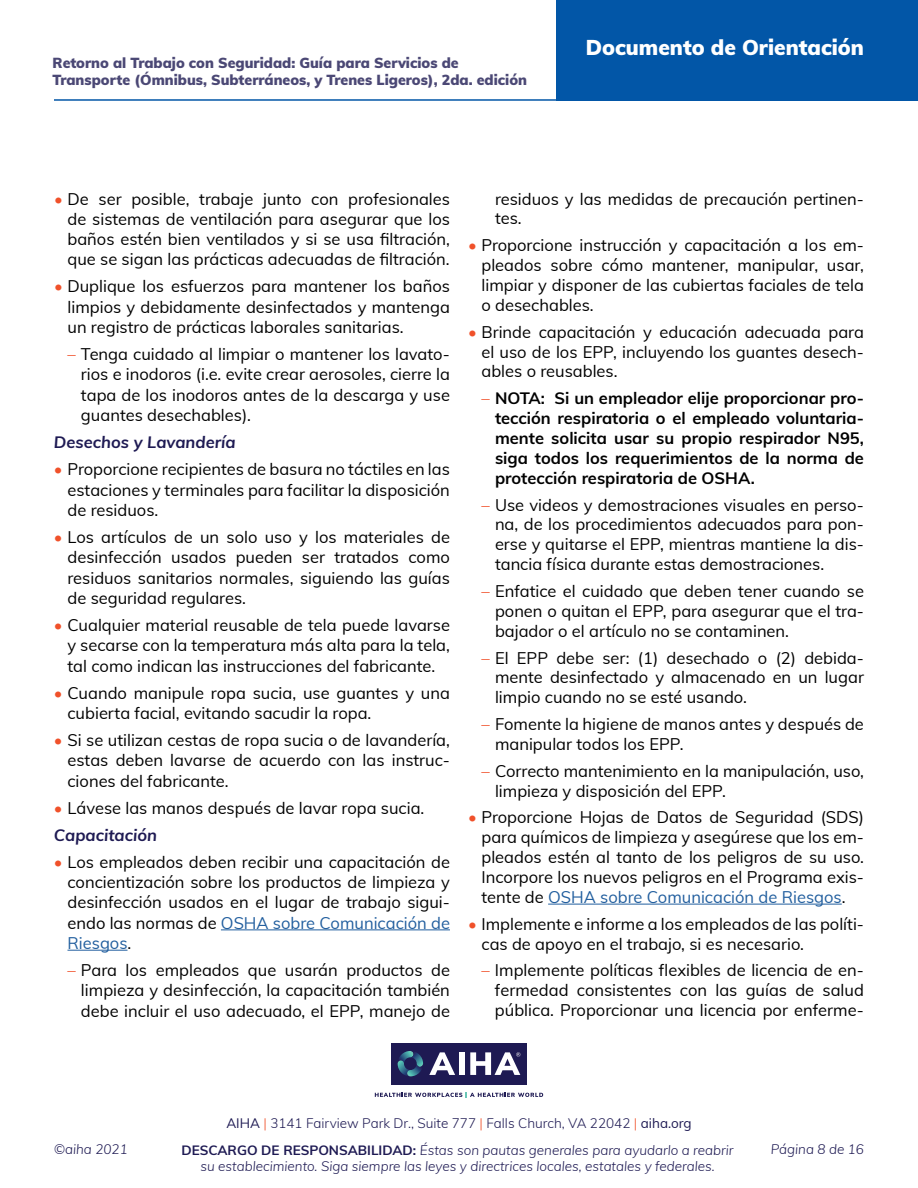
<style>
.page{position:relative;width:918px;height:1188px;background:#fff}
.page>*{position:absolute;margin:0;border:0;box-sizing:border-box;transform-origin:0 0}
.t1{font:900 21px "Muli";color:#fff}
.t2{font:16.5px/20.2px "Muli";color:#000;text-align:justify}
.t3{font:700 16.5px/20px "Muli";color:#000;text-align:justify}
.t4{font:italic 700 16.5px "Muli";color:#1e1a53}
.t5{font:900 14.25px/17.1px "Muli";color:#4b4875}
.t6{font:italic 300 13.5px/16.2px "Muli";color:#1e1a53;text-align:center}
.t7{font:300 13.5px "Muli";color:#1e1a53}
.s1{color:#f0512a}
.s2{font-weight:700;font-style:italic;color:#1e1a53}
.s3{color:#215e9e}
.s4{font-weight:400;color:#f0512a}
.s5{font-weight:400}
.s6{font-weight:700;font-style:normal}
</style>
<div class="page">
<hr style="left:54px;top:99px;width:537px;height:2px;background:#0256a7">
<div style="left:556px;top:0;width:362px;height:101px;background:#0256a7"></div>
<div style="left:391px;top:1043px;width:136px;height:42px;background:#1e1a53"></div>
<svg style="left:398px;top:1051px;width:25px;height:25px"></svg>
<svg style="left:375px;top:1092px;width:168px;height:5px"></svg>
<svg style="left:429px;top:1052px;width:26px;height:23px"></svg>
<div style="left:459px;top:1052px;width:6px;height:23px;background:#fff"></div>
<svg style="left:470px;top:1052px;width:50px;height:23px"></svg>
<hr style="left:221px;top:929px;width:229px;height:1px;background:#215e9e">
<hr style="left:68px;top:950px;width:60px;height:1px;background:#215e9e">
<hr style="left:548px;top:904px;width:294px;height:1px;background:#215e9e">
<p class="t5" style="left:52px;top:54px;width:476px">Retorno al Trabajo con Seguridad: Guía para Servicios de<br>Transporte (Ómnibus, Subterráneos, y Trenes Ligeros), 2da. edición</p>
<p class="t1" style="left:586px;top:32px;width:280px">Documento de Orientación</p>
<p class="t2" style="left:67px;top:188px;width:384px;text-indent:-13px"><span class="s1">•</span> De ser posible, trabaje junto con profesionales de sistemas de ventilación para asegurar que los baños estén bien ventilados y si se usa filtración, que se sigan las prácticas adecuadas de filtración.</p>
<p class="t2" style="left:67px;top:276px;width:384px;text-indent:-13px"><span class="s1">•</span> Duplique los esfuerzos para mantener los baños limpios y debidamente desinfectados y mantenga un registro de prácticas laborales sanitarias.</p>
<p class="t2" style="left:81px;top:343px;width:371px;text-indent:-13px"><span class="s1">–</span> Tenga cuidado al limpiar o mantener los lavato&shy;rios e inodoros (i.e. evite crear aerosoles, cierre la tapa de los inodoros antes de la descarga y use guantes desechables).</p>
<p class="t4" style="left:54px;top:430px;width:183px">Desechos y Lavandería</p>
<p class="t2" style="left:67px;top:458px;width:384px;text-indent:-13px"><span class="s1">•</span> Proporcione recipientes de basura no táctiles en las estaciones y terminales para facilitar la disposición de residuos.</p>
<p class="t2" style="left:67px;top:526px;width:384px;text-indent:-13px"><span class="s1">•</span> Los artículos de un solo uso y los materiales de desinfección usados pueden ser tratados como residuos sanitarios normales, siguiendo las guías de seguridad regulares.</p>
<p class="t2" style="left:67px;top:614px;width:384px;text-indent:-13px"><span class="s1">•</span> Cualquier material reusable de tela puede lavarse y secarse con la temperatura más alta para la tela, tal como indican las instrucciones del fabricante.</p>
<p class="t2" style="left:67px;top:682px;width:384px;text-indent:-13px"><span class="s1">•</span> Cuando manipule ropa sucia, use guantes y una cubierta facial, evitando sacudir la ropa.</p>
<p class="t2" style="left:67px;top:729px;width:384px;text-indent:-13px"><span class="s1">•</span> Si se utilizan cestas de ropa sucia o de lavandería, estas deben lavarse de acuerdo con las instruc&shy;ciones del fabricante.</p>
<p class="t2" style="left:54px;top:793px;width:372px;line-height:27px"><span class="s1">•</span> Lávese las manos después de lavar ropa sucia.<br><span class="s2">Capacitación</span></p>
<p class="t2" style="left:67px;top:851px;width:384px;text-indent:-13px"><span class="s1">•</span> Los empleados deben recibir una capacitación de concientización sobre los productos de limpieza y desinfección usados en el lugar de trabajo sigui&shy;endo las normas de <span class="s3">OSHA sobre Comunicación de Riesgos</span>.</p>
<p class="t2" style="left:81px;top:959px;width:371px;text-indent:-13px"><span class="s1">–</span> Para los empleados que usarán productos de limpieza y desinfección, la capacitación también debe incluir el uso adecuado, el EPP, manejo de</p>
<p class="t2" style="left:495px;top:188px;width:371px">residuos y las medidas de precaución pertinen&shy;tes.</p>
<p class="t2" style="left:482px;top:234px;width:384px;text-indent:-13px"><span class="s1">•</span> Proporcione instrucción y capacitación a los em&shy;pleados sobre cómo mantener, manipular, usar, limpiar y disponer de las cubiertas faciales de tela o desechables.</p>
<p class="t2" style="left:482px;top:321px;width:384px;text-indent:-13px"><span class="s1">•</span> Brinde capacitación y educación adecuada para el uso de los EPP, incluyendo los guantes desech&shy;ables o reusables.</p>
<p class="t3" style="left:495px;top:387px;width:371px;text-indent:-13px"><span class="s4">–</span> NOTA: Si un empleador elije proporcionar pro&shy;tección respiratoria o el empleado voluntaria&shy;mente solicita usar su propio respirador N95, siga todos los requerimientos de la norma de protección respiratoria de OSHA.</p>
<p class="t2" style="left:495px;top:494px;width:371px;text-indent:-13px"><span class="s1">–</span> Use videos y demostraciones visuales en perso&shy;na, de los procedimientos adecuados para pon&shy;erse y quitarse el EPP, mientras mantiene la dis&shy;tancia física durante estas demostraciones.</p>
<p class="t2" style="left:495px;top:580px;width:371px;text-indent:-13px"><span class="s1">–</span> Enfatice el cuidado que deben tener cuando se ponen o quitan el EPP, para asegurar que el tra&shy;bajador o el artículo no se contaminen.</p>
<p class="t2" style="left:495px;top:647px;width:371px;text-indent:-13px"><span class="s1">–</span> El EPP debe ser: (1) desechado o (2) debida&shy;mente desinfectado y almacenado en un lugar limpio cuando no se esté usando.</p>
<p class="t2" style="left:495px;top:713px;width:370px;text-indent:-13px"><span class="s1">–</span> Fomente la higiene de manos antes y después de manipular todos los EPP.</p>
<p class="t2" style="left:495px;top:760px;width:371px;text-indent:-13px"><span class="s1">–</span> Correcto mantenimiento en la manipulación, uso, limpieza y disposición del EPP.</p>
<p class="t2" style="left:482px;top:807px;width:384px;text-indent:-13px"><span class="s1">•</span> Proporcione Hojas de Datos de Seguridad (SDS) para químicos de limpieza y asegúrese que los em&shy;pleados estén al tanto de los peligros de su uso.<br>Incorpore los nuevos peligros en el Programa exis&shy;tente de <span class="s3">OSHA sobre Comunicación de Riesgos</span>.</p>
<p class="t2" style="left:482px;top:913px;width:384px;text-indent:-13px"><span class="s1">•</span> Implemente e informe a los empleados de las políti&shy;cas de apoyo en el trabajo, si es necesario.</p>
<p class="t2" style="left:495px;top:960px;width:371px;text-indent:-13px"><span class="s1">–</span> Implemente políticas flexibles de licencia de en&shy;fermedad consistentes con las guías de salud pública. Proporcionar una licencia por enferme-</p>
<p class="t7" style="left:226px;top:1113px;width:467px"><span class="s5">AIHA</span> <span class="s1">|</span> 3141 Fairview Park Dr., Suite 777 <span class="s1">|</span> Falls Church, VA 22042 <span class="s1">|</span> <span class="s5">aiha.org</span></p>
<p class="t6" style="left:182px;top:1141px;width:554px"><span class="s6">DESCARGO DE RESPONSABILIDAD:</span> Éstas son pautas generales para ayudarlo a reabrir su establecimiento. Siga siempre las leyes y directrices locales, estatales y federales.</p>
<p class="t6" style="left:54px;top:1141px;width:75px">©aiha 2021</p>
<p class="t6" style="left:771px;top:1141px;width:95px">Página 8 de 16</p>
</div>
